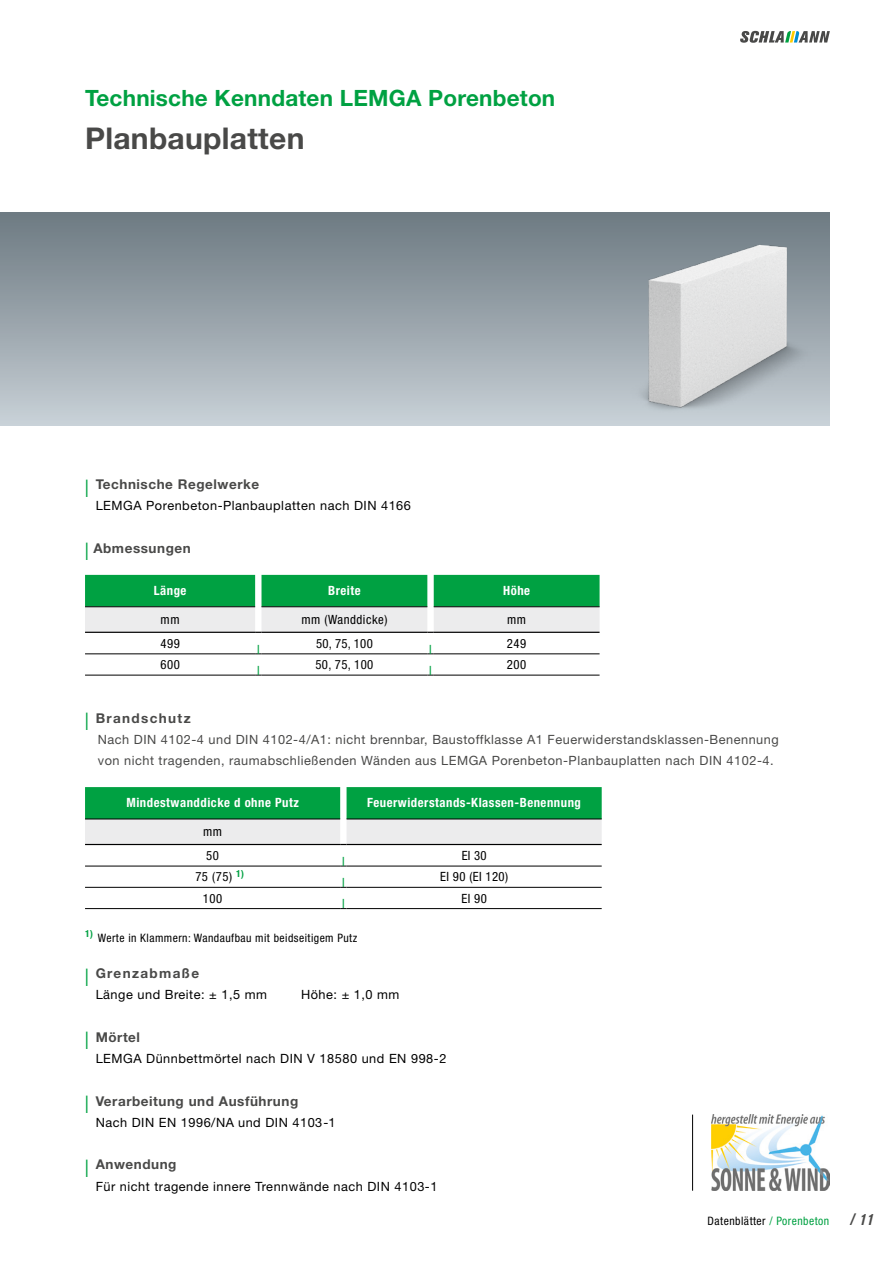
<style>
.page{position:relative;width:893px;height:1263px;background:#fff}
.page>*{position:absolute;margin:0;border:0;box-sizing:border-box;transform-origin:0 0}
.t1{font:700 30px "Helvetica Neue LT Std";letter-spacing:.01em;color:#494948}
.t2{font:700 22.5px "Helvetica Neue LT Std";letter-spacing:.01em;color:#00a142}
.t3{font:italic 700 condensed 16.5px "Akzidenz Grotesk BQ";color:#494948}
.t4{font:700 13.5px "Helvetica Neue LT Std";letter-spacing:.04em;color:#494948}
.t5{font:700 13.5px "Helvetica Neue LT Std";letter-spacing:.1em;color:#494948}
.t6{font:700 13.5px "Helvetica Neue";letter-spacing:.04em;color:#494948}
.t7{font:12.75px/21.3px "Helvetica Neue LT Std";letter-spacing:.04em;color:#494948}
.t8{font:12.75px "Helvetica Neue LT Std";letter-spacing:.04em;color:#000}
.t9{font:condensed 12.75px/23.9px "Helvetica Neue LT Std";letter-spacing:.04em;color:#000}
.t10{font:700 condensed 12.75px "Helvetica Neue LT Std";letter-spacing:.04em;color:#fff}
.t11{font:12.75px "Helvetica Neue";letter-spacing:.04em;color:#000}
.t12{font:condensed 12.75px "Helvetica Neue LT Std";color:#00a142}
.t13{font:condensed 11.7px "Helvetica Neue LT Std";letter-spacing:.04em;color:#000}
.s1{font-weight:400;font-size:24.3px;color:#00a142}
.s2{color:#00a142}
</style>
<div class="page">
<svg style="left:740px;top:31px;width:90px;height:12px"></svg>
<svg style="left:85px;top:575px;width:515px;height:58px;background:#68bd8b"></svg>
<hr style="left:434px;top:632px;width:166px;height:1px;background:#000">
<hr style="left:85px;top:675px;width:170px;height:1px;background:#000">
<hr style="left:261px;top:675px;width:166px;height:1px;background:#000">
<hr style="left:434px;top:675px;width:166px;height:1px;background:#000">
<hr style="left:85px;top:653px;width:170px;height:1px;background:#000">
<hr style="left:261px;top:653px;width:166px;height:1px;background:#000">
<hr style="left:434px;top:653px;width:166px;height:1px;background:#000">
<svg style="left:85px;top:787px;width:517px;height:58px;background:#66bd8a"></svg>
<hr style="left:347px;top:844px;width:255px;height:1px;background:#000">
<hr style="left:85px;top:866px;width:255px;height:1px;background:#000">
<hr style="left:347px;top:866px;width:255px;height:1px;background:#000">
<hr style="left:85px;top:887px;width:255px;height:1px;background:#000">
<hr style="left:347px;top:887px;width:255px;height:1px;background:#000">
<hr style="left:85px;top:908px;width:255px;height:1px;background:#000">
<hr style="left:347px;top:908px;width:255px;height:1px;background:#000">
<img style="left:712px;top:1114px;width:117px;height:77px">
<hr style="left:692px;top:1114px;width:1px;height:77px;background:#000">
<div style="left:0;top:213px;width:829px;height:212px;background:linear-gradient(to bottom,#6c7981,#c7cfd6)"></div>
<img style="left:537px;top:212px;width:293px;height:213px">
<h2 class="t2" style="left:85px;top:84px;width:472px">Technische Kenndaten LEMGA Porenbeton</h2>
<h1 class="t1" style="left:85px;top:120px;width:221px">Planbauplatten</h1>
<p class="t6" style="left:85px;top:476px;width:176px"><span class="s1">I</span> Technische Regelwerke</p>
<p class="t11" style="left:96px;top:498px;width:317px">LEMGA Porenbeton-Planbauplatten nach DIN 4166</p>
<p class="t4" style="left:85px;top:540px;width:107px"><span class="s1">I</span> Abmessungen</p>
<p class="t10" style="left:154px;top:583px;width:34px">Länge</p>
<p class="t10" style="left:328px;top:583px;width:34px">Breite</p>
<p class="t10" style="left:503px;top:583px;width:29px">Höhe</p>
<p class="t9" style="left:161px;top:607px;width:20px">mm</p>
<p class="t9" style="left:301px;top:607px;width:87px">mm (Wanddicke)</p>
<p class="t9" style="left:507px;top:607px;width:20px">mm</p>
<p class="t9" style="left:160px;top:631px;width:21px">499</p>
<p class="t12" style="left:257px;top:642px;width:4px">l</p>
<p class="t9" style="left:316px;top:631px;width:58px">50, 75, 100</p>
<p class="t12" style="left:429px;top:642px;width:4px">l</p>
<p class="t9" style="left:507px;top:631px;width:21px">249</p>
<p class="t9" style="left:160px;top:652px;width:21px">600</p>
<p class="t12" style="left:257px;top:663px;width:4px">l</p>
<p class="t9" style="left:315px;top:652px;width:59px">50, 75, 100</p>
<p class="t12" style="left:429px;top:663px;width:4px">l</p>
<p class="t9" style="left:507px;top:652px;width:21px">200</p>
<p class="t5" style="left:85px;top:710px;width:107px"><span class="s1">I</span> Brandschutz</p>
<p class="t7" style="left:98px;top:729px;width:682px">Nach DIN 4102-4 und DIN 4102-4/A1: nicht brennbar, Baustoffklasse A1 Feuerwiderstandsklassen-Benennung von nicht tragenden, raumabschließenden Wänden aus LEMGA Porenbeton-Planbauplatten nach DIN 4102-4.</p>
<p class="t10" style="left:126px;top:795px;width:174px">Mindestwanddicke d ohne Putz</p>
<p class="t10" style="left:367px;top:795px;width:215px">Feuerwiderstands-Klassen-Benennung</p>
<p class="t9" style="left:203px;top:820px;width:20px">mm<br>50</p>
<p class="t12" style="left:342px;top:854px;width:4px">l</p>
<p class="t9" style="left:462px;top:843px;width:26px">EI 30</p>
<p class="t9" style="left:195px;top:865px;width:50px">75 (75) <sup>1)</sup></p>
<p class="t12" style="left:342px;top:875px;width:4px">l</p>
<p class="t9" style="left:440px;top:865px;width:69px">EI 90 (EI 120)</p>
<p class="t9" style="left:203px;top:886px;width:21px">100</p>
<p class="t12" style="left:342px;top:896px;width:4px">l</p>
<p class="t9" style="left:461px;top:886px;width:27px">EI 90</p>
<p class="t13" style="left:85px;top:931px;width:274px"><sup>1)</sup> Werte in Klammern: Wandaufbau mit beidseitigem Putz</p>
<p class="t5" style="left:85px;top:965px;width:116px"><span class="s1">I</span> Grenzabmaße</p>
<p class="t8" style="left:96px;top:987px;width:173px">Länge und Breite: ± 1,5 mm</p>
<p class="t8" style="left:301px;top:987px;width:100px">Höhe: ± 1,0 mm</p>
<p class="t4" style="left:85px;top:1029px;width:57px"><span class="s1">I</span> Mörtel</p>
<p class="t8" style="left:96px;top:1051px;width:352px">LEMGA Dünnbettmörtel nach DIN V 18580 und EN 998-2</p>
<p class="t4" style="left:85px;top:1092px;width:215px"><span class="s1">I</span> Verarbeitung und Ausführung</p>
<p class="t8" style="left:96px;top:1115px;width:242px">Nach DIN EN 1996/NA und DIN 4103-1</p>
<p class="t4" style="left:85px;top:1156px;width:93px"><span class="s1">I</span> Anwendung</p>
<p class="t8" style="left:96px;top:1178px;width:343px">Für nicht tragende innere Trennwände nach DIN 4103-1</p>
<p class="t13" style="left:708px;top:1213px;width:123px">Datenblätter <span class="s2">/ Porenbeton</span></p>
<p class="t3" style="left:850px;top:1209px;width:25px">/ 11</p>
</div>
